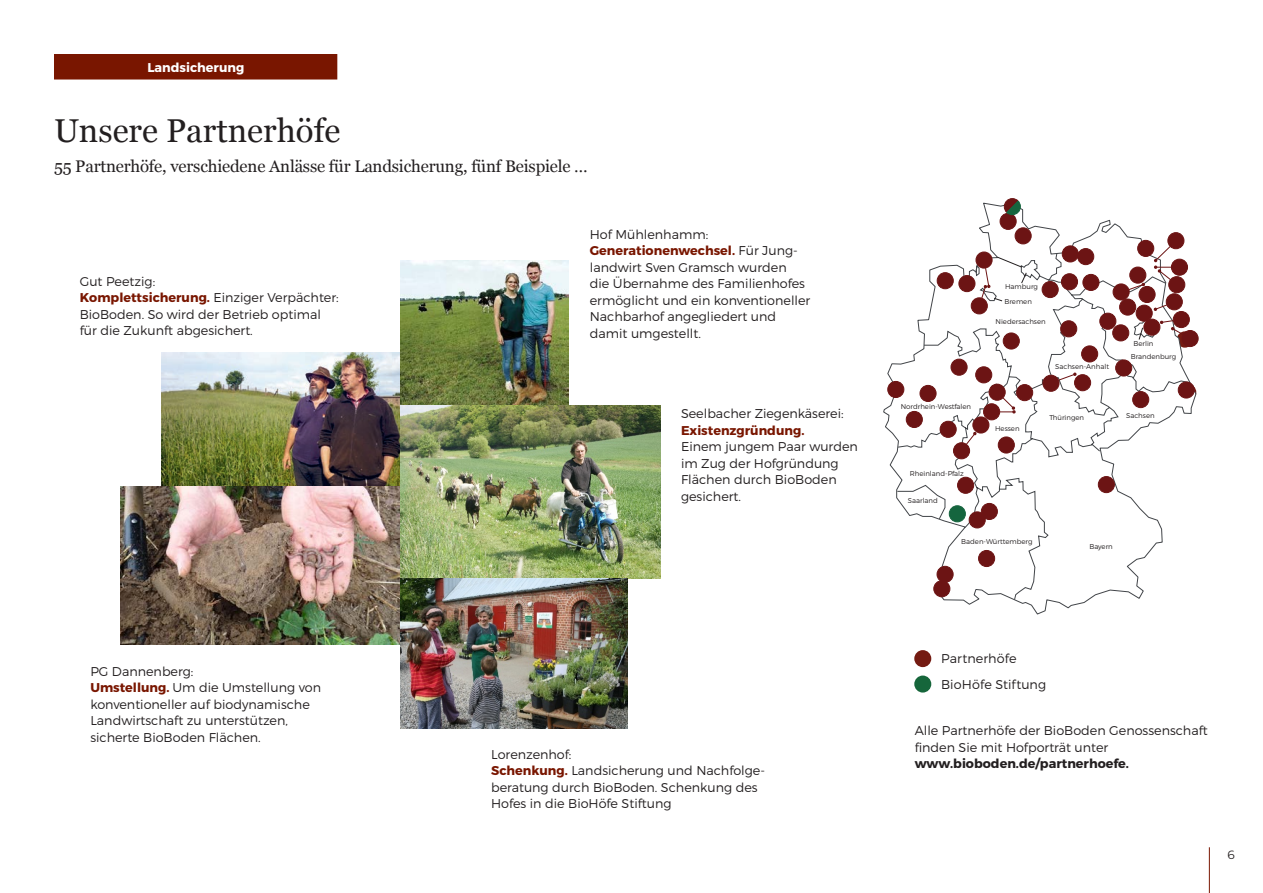
<style>
.page{position:relative;width:1263px;height:893px;background:#fff}
.page>*{position:absolute;margin:0;border:0;box-sizing:border-box;transform-origin:0 0}
.t1{font:33px "Georgia";color:#231f20}
.t2{font:16.8px "Georgia";letter-spacing:-.01em;color:#231f20}
.t3{font:300 12.75px/16.5px "Montserrat";color:#231f20}
.t4{font:700 12.75px "Montserrat";color:#231f20}
.t5{font:700 12.75px "Montserrat";color:#791600}
.t6{font:700 12.75px "Montserrat";color:#fff}
.t7{font:12px "Montserrat";color:#231f20}
.t8{font:300 6.9px/14.4px "Montserrat";color:#231f20}
.s1{font-weight:700;color:#791600}
</style>
<div class="page">
<hr style="left:1209px;top:847px;width:1px;height:46px;background:#791600">
<img style="left:161px;top:353px;width:240px;height:133px">
<img style="left:401px;top:260px;width:168px;height:146px">
<img style="left:120px;top:486px;width:281px;height:158px">
<img style="left:401px;top:406px;width:259px;height:172px">
<img style="left:401px;top:578px;width:226px;height:150px">
<div style="left:54px;top:54px;width:283px;height:26px;background:#791600;border:2px solid #791600"></div>
<svg style="left:883px;top:203px;width:313px;height:411px"></svg>
<svg style="left:897px;top:253px;width:293px;height:347px"></svg>
<div style="left:951px;top:359px;width:16px;height:16px;background:#6c1414;border-radius:50%"></div>
<div style="left:951px;top:359px;width:16px;height:16px;border:1px solid #6c1414;border-radius:50%"></div>
<div style="left:920px;top:385px;width:16px;height:16px;background:#6c1414;border-radius:50%"></div>
<div style="left:920px;top:385px;width:16px;height:17px;border:1px solid #6c1414;border-radius:50%"></div>
<div style="left:1015px;top:228px;width:16px;height:16px;background:#6c1414;border-radius:50%"></div>
<div style="left:1015px;top:228px;width:16px;height:16px;border:1px solid #6c1414;border-radius:50%"></div>
<div style="left:998px;top:437px;width:16px;height:16px;background:#6c1414;border-radius:50%"></div>
<div style="left:998px;top:437px;width:17px;height:16px;border:1px solid #6c1414;border-radius:50%"></div>
<div style="left:1178px;top:382px;width:16px;height:16px;background:#6c1414;border-radius:50%"></div>
<div style="left:1178px;top:382px;width:16px;height:16px;border:1px solid #6c1414;border-radius:50%"></div>
<div style="left:1000px;top:213px;width:16px;height:16px;background:#6c1414;border-radius:50%"></div>
<div style="left:1000px;top:213px;width:16px;height:17px;border:1px solid #6c1414;border-radius:50%"></div>
<div style="left:940px;top:421px;width:16px;height:16px;background:#6c1414;border-radius:50%"></div>
<div style="left:940px;top:421px;width:16px;height:17px;border:1px solid #6c1414;border-radius:50%"></div>
<div style="left:1098px;top:477px;width:16px;height:16px;background:#6c1414;border-radius:50%"></div>
<div style="left:1098px;top:476px;width:17px;height:17px;border:1px solid #6c1414;border-radius:50%"></div>
<div style="left:969px;top:512px;width:16px;height:16px;background:#6c1414;border-radius:50%"></div>
<div style="left:969px;top:512px;width:16px;height:16px;border:1px solid #6c1414;border-radius:50%"></div>
<div style="left:937px;top:273px;width:16px;height:16px;background:#6c1414;border-radius:50%"></div>
<div style="left:937px;top:272px;width:16px;height:17px;border:1px solid #6c1414;border-radius:50%"></div>
<div style="left:1168px;top:233px;width:16px;height:16px;background:#6c1414;border-radius:50%"></div>
<div style="left:1167px;top:232px;width:17px;height:17px;border:1px solid #6c1414;border-radius:50%"></div>
<div style="left:1138px;top:240px;width:16px;height:16px;background:#6c1414;border-radius:50%"></div>
<div style="left:1137px;top:240px;width:17px;height:17px;border:1px solid #6c1414;border-radius:50%"></div>
<div style="left:1171px;top:259px;width:16px;height:16px;background:#6c1414;border-radius:50%"></div>
<div style="left:1171px;top:259px;width:17px;height:17px;border:1px solid #6c1414;border-radius:50%"></div>
<div style="left:1173px;top:311px;width:16px;height:17px;background:#6c1414;border-radius:50%"></div>
<div style="left:1173px;top:311px;width:17px;height:17px;border:1px solid #6c1414;border-radius:50%"></div>
<div style="left:1182px;top:330px;width:16px;height:17px;background:#6c1414;border-radius:50%"></div>
<div style="left:1182px;top:330px;width:16px;height:17px;border:1px solid #6c1414;border-radius:50%"></div>
<div style="left:1169px;top:277px;width:16px;height:16px;background:#833a3a;border-radius:50%"></div>
<div style="left:1168px;top:276px;width:17px;height:17px;border:1px solid #6c1414;border-radius:50%"></div>
<div style="left:959px;top:276px;width:16px;height:16px;background:#6c1414;border-radius:50%"></div>
<div style="left:958px;top:275px;width:17px;height:17px;border:1px solid #6c1414;border-radius:50%"></div>
<div style="left:906px;top:411px;width:16px;height:16px;background:#6c1414;border-radius:50%"></div>
<div style="left:906px;top:411px;width:17px;height:17px;border:1px solid #6c1414;border-radius:50%"></div>
<div style="left:934px;top:581px;width:16px;height:16px;background:#6c1414;border-radius:50%"></div>
<div style="left:933px;top:580px;width:17px;height:17px;border:1px solid #6c1414;border-radius:50%"></div>
<div style="left:957px;top:477px;width:17px;height:16px;background:#6c1414;border-radius:50%"></div>
<div style="left:957px;top:477px;width:17px;height:17px;border:1px solid #6c1414;border-radius:50%"></div>
<div style="left:981px;top:503px;width:16px;height:16px;background:#6c1414;border-radius:50%"></div>
<div style="left:981px;top:503px;width:17px;height:17px;border:1px solid #6c1414;border-radius:50%"></div>
<div style="left:937px;top:566px;width:16px;height:16px;background:#6c1414;border-radius:50%"></div>
<div style="left:937px;top:566px;width:16px;height:17px;border:1px solid #6c1414;border-radius:50%"></div>
<div style="left:888px;top:381px;width:16px;height:16px;background:#6c1414;border-radius:50%"></div>
<div style="left:887px;top:381px;width:17px;height:17px;border:1px solid #6c1414;border-radius:50%"></div>
<div style="left:953px;top:443px;width:16px;height:16px;background:#6c1414;border-radius:50%"></div>
<div style="left:953px;top:442px;width:17px;height:17px;border:1px solid #6c1414;border-radius:50%"></div>
<div style="left:978px;top:550px;width:17px;height:17px;background:#6c1414;border-radius:50%"></div>
<div style="left:978px;top:550px;width:17px;height:17px;border:1px solid #6c1414;border-radius:50%"></div>
<svg style="left:1004px;top:198px;width:17px;height:17px"></svg>
<div style="left:949px;top:506px;width:16px;height:16px;background:#15653e;border-radius:50%"></div>
<div style="left:949px;top:505px;width:17px;height:17px;border:1px solid #15653e;border-radius:50%"></div>
<svg style="left:965px;top:245px;width:219px;height:200px"></svg>
<div style="left:914px;top:675px;width:17px;height:18px;background:#16663b;border-radius:50%"></div>
<div style="left:914px;top:650px;width:17px;height:17px;background:#741b12;border-radius:50%"></div>
<p class="t6" style="left:147px;top:59px;width:98px">Landsicherung</p>
<h1 class="t1" style="left:54px;top:106px;width:288px">Unsere Partnerhöfe</h1>
<h2 class="t2" style="left:54px;top:154px;width:535px">55 Partnerhöfe, verschiedene Anlässe für Landsicherung, fünf Beispiele …</h2>
<p class="t3" style="left:80px;top:273px;width:260px">Gut Peetzig:<br><span class="s1">Komplettsicherung.</span> Einziger Verpächter:<br>BioBoden. So wird der Betrieb optimal für die Zukunft abgesichert.</p>
<p class="t3" style="left:90px;top:663px;width:232px">PG Dannenberg:<br><span class="s1">Umstellung.</span> Um die Umstellung von konventioneller auf biodynamische<br>Landwirtschaft zu unterstützen, sicherte BioBoden Flächen.</p>
<p class="t3" style="left:590px;top:226px;width:222px">Hof Mühlenhamm:<br><span class="s1">Generationenwechsel.</span> Für Jung&shy;landwirt Sven Gramsch wurden<br>die Übernahme des Familienhofes ermöglicht und ein konventioneller<br>Nachbarhof angegliedert und damit umgestellt.</p>
<p class="t3" style="left:681px;top:405px;width:164px">Seelbacher Ziegenkäserei:</p>
<p class="t5" style="left:681px;top:422px;width:125px">Existenzgründung.</p>
<p class="t3" style="left:681px;top:438px;width:178px">Einem jungem Paar wurden im Zug der Hofgründung<br>Flächen durch BioBoden gesichert.</p>
<p class="t3" style="left:491px;top:746px;width:275px">Lorenzenhof:<br><span class="s1">Schenkung.</span> Landsicherung und Nachfolge&shy;beratung durch BioBoden. Schenkung des<br>Hofes in die BioHöfe Stiftung</p>
<p class="t8" style="left:1004px;top:280px;width:35px">Hamburg<br>Bremen</p>
<p class="t8" style="left:901px;top:399px;width:72px">Nordrhein-Westfalen</p>
<p class="t8" style="left:910px;top:466px;width:55px">Rheinland-Pfalz</p>
<p class="t8" style="left:908px;top:493px;width:31px">Saarland</p>
<p class="t8" style="left:995px;top:315px;width:52px">Niedersachsen</p>
<p class="t8" style="left:1055px;top:360px;width:55px">Sachsen-Anhalt</p>
<p class="t8" style="left:1131px;top:337px;width:47px;line-height:13.2px;text-indent:3px">Berlin<br>Brandenburg</p>
<p class="t8" style="left:995px;top:421px;width:26px">Hessen</p>
<p class="t8" style="left:1049px;top:410px;width:36px">Thüringen</p>
<p class="t8" style="left:1126px;top:408px;width:30px">Sachsen</p>
<p class="t8" style="left:961px;top:534px;width:73px">Baden-Württemberg</p>
<p class="t8" style="left:1089px;top:540px;width:25px">Bayern</p>
<p class="t3" style="left:941px;top:646px;width:107px;line-height:25.5px">Partnerhöfe<br>BioHöfe Stiftung</p>
<p class="t3" style="left:915px;top:722px;width:295px">Alle Partnerhöfe der BioBoden Genossenschaft finden Sie mit Hofporträt unter</p>
<p class="t4" style="left:915px;top:756px;width:216px">www.bioboden.de/partnerhoefe.</p>
<p class="t7" style="left:1227px;top:846px;width:9px">6</p>
</div>
